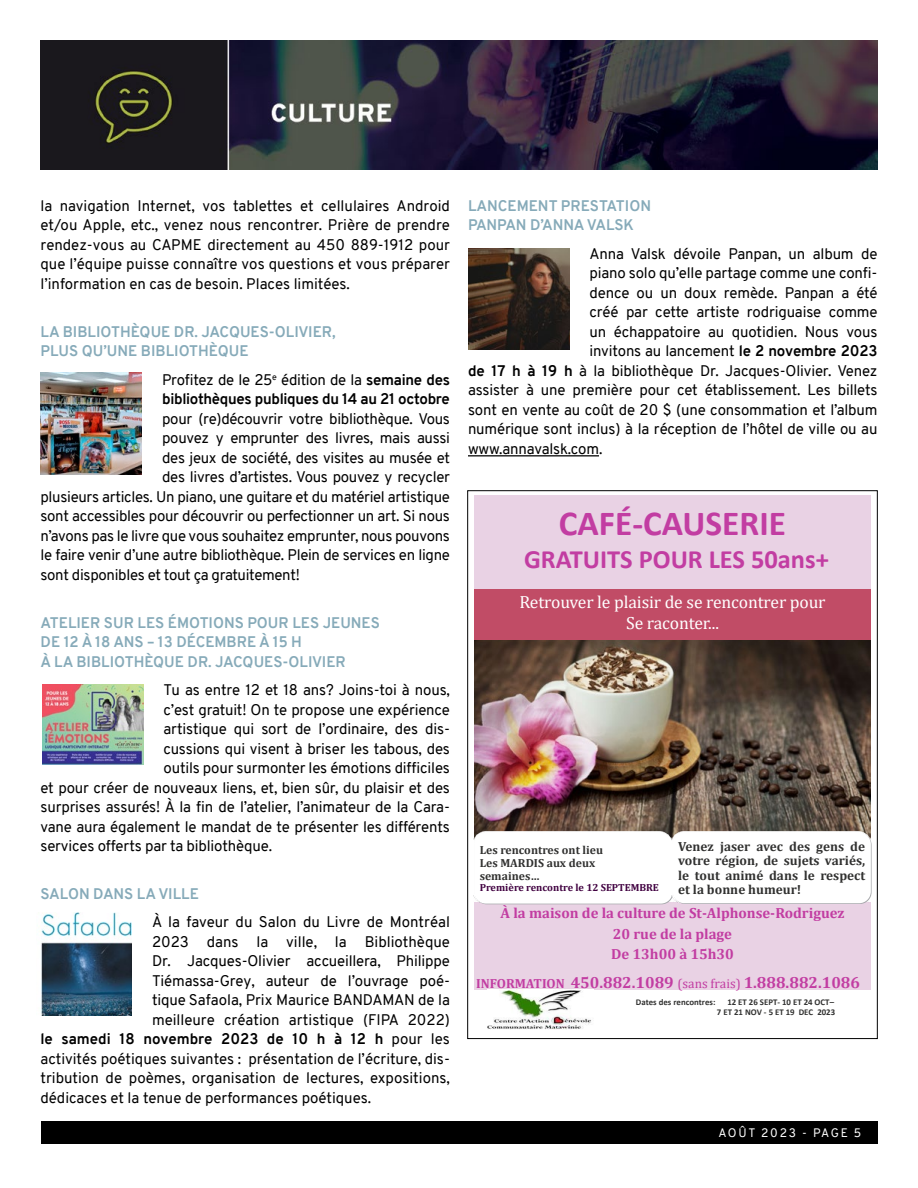
<style>
.page{position:relative;width:918px;height:1188px;background:#fff}
.page>*{position:absolute;margin:0;border:0;box-sizing:border-box;transform-origin:0 0}
.t1{font:700 35.25px "Calibri";color:#c23da2}
.t2{font:700 26.4px "Calibri";color:#c23da2}
.t3{font:17.7px/20.9px "Cambria";letter-spacing:-.01em;color:#fff;text-align:center}
.t4{font:700 16.2px "Cambria";color:#c23da2}
.t5{font:15px/19.5px "Overpass";letter-spacing:-.01em;color:#000;text-align:justify}
.t6{font:700 15px/19.5px "Overpass";color:#86aab9}
.t7{font:700 15px/19.5px "Overpass";letter-spacing:-.02em;color:#000}
.t8{font:700 15px "Overpass";color:#000}
.t9{font:700 14.7px/20.5px "Cambria";color:#c23da2;text-align:center}
.t10{font:700 13.2px/14.5px "Cambria";color:#313130;text-align:justify}
.t11{font:12px "Overpass";letter-spacing:.14em;color:#fff}
.t12{font:700 11.7px/12.9px "Cambria";color:#313130}
.t13{font:700 10.35px "Cambria";color:#400040}
.t14{font:700 8.85px/10.1px "Calibri";color:#313130;text-align:right}
.s1{font-weight:400}
.s2{font-weight:700}
.s3{font-size:13.2px}
.s4{font-weight:400;font-size:13.2px}
</style>
<div class="page">
<div style="left:41px;top:1121px;width:837px;height:23px;background:#000"></div>
<img style="left:41px;top:40px;width:837px;height:129px">
<img style="left:42px;top:685px;width:101px;height:79px">
<img style="left:41px;top:912px;width:91px;height:103px">
<img style="left:468px;top:248px;width:101px;height:101px">
<img style="left:41px;top:373px;width:101px;height:101px">
<div style="left:474px;top:495px;width:397px;height:95px;background:#e9d2e4"></div>
<img style="left:474px;top:640px;width:397px;height:199px">
<div style="left:474px;top:973px;width:397px;height:17px;background:#e9d2e4"></div>
<div style="left:474px;top:944px;width:397px;height:30px;background:#e9d2e4"></div>
<div style="left:474px;top:589px;width:397px;height:51px;background:#c14c66"></div>
<div style="left:474px;top:903px;width:397px;height:62px;background:#e9d2e4"></div>
<div style="left:474px;top:833px;width:199px;height:71px;background:#fff;border-radius:12px"></div>
<div style="left:673px;top:832px;width:198px;height:71px;background:#fff;border-radius:12px"></div>
<img style="left:488px;top:990px;width:103px;height:39px">
<hr style="left:468px;top:455px;width:131px;height:1px;background:#000">
<p class="t5" style="left:40px;top:196px;width:411px">la navigation Internet, vos tablettes et cellulaires Android et/ou Apple, etc., venez nous rencontrer. Prière de prendre rendez-vous au CAPME directement au 450 889-1912 pour que l’équipe puisse connaître vos questions et vous préparer l’information en cas de besoin. Places limitées.</p>
<p class="t6" style="left:41px;top:322px;width:297px">LA BIBLIOTHÈQUE DR. JACQUES-OLIVIER,<br>PLUS QU’UNE BIBLIOTHÈQUE</p>
<p class="t7" style="left:162px;top:370px;width:289px"><span class="s1">Profitez de le 25</span><sup>e</sup> <span class="s1">édition de la</span> semaine des bibliothèques publiques du 14 au 21 octobre</p>
<p class="t5" style="left:162px;top:409px;width:289px">pour (re)découvrir votre bibliothèque. Vous</p>
<p class="t5" style="left:162px;top:428px;width:289px">pouvez y emprunter des livres, mais aussi</p>
<p class="t5" style="left:162px;top:448px;width:289px">des jeux de société, des visites au musée et</p>
<p class="t5" style="left:162px;top:467px;width:289px">des livres d’artistes. Vous pouvez y recycler</p>
<p class="t5" style="left:40px;top:487px;width:411px">plusieurs articles. Un piano, une guitare et du matériel artistique</p>
<p class="t5" style="left:40px;top:506px;width:411px">sont accessibles pour découvrir ou perfectionner un art. Si nous</p>
<p class="t5" style="left:40px;top:526px;width:411px">n’avons pas le livre que vous souhaitez emprunter, nous pouvons</p>
<p class="t5" style="left:40px;top:545px;width:411px">le faire venir d’une autre bibliothèque. Plein de services en ligne</p>
<p class="t5" style="left:40px;top:565px;width:261px">sont disponibles et tout ça gratuitement!</p>
<p class="t6" style="left:41px;top:613px;width:341px">ATELIER SUR LES ÉMOTIONS POUR LES JEUNES<br>DE 12 À 18 ANS – 13 DÉCEMBRE À 15 H<br>À LA BIBLIOTHÈQUE DR. JACQUES-OLIVIER</p>
<p class="t5" style="left:163px;top:680px;width:288px">Tu as entre 12 et 18 ans? Joins-toi à nous,</p>
<p class="t5" style="left:163px;top:700px;width:288px">c’est gratuit! On te propose une expérience</p>
<p class="t5" style="left:163px;top:719px;width:288px">artistique qui sort de l’ordinaire, des dis-</p>
<p class="t5" style="left:163px;top:739px;width:288px">cussions qui visent à briser les tabous, des</p>
<p class="t5" style="left:163px;top:758px;width:288px">outils pour surmonter les émotions difficiles</p>
<p class="t5" style="left:40px;top:778px;width:411px">et pour créer de nouveaux liens, et, bien sûr, du plaisir et des</p>
<p class="t5" style="left:40px;top:797px;width:411px">surprises assurés! À la fin de l’atelier, l’animateur de la Cara-</p>
<p class="t5" style="left:40px;top:817px;width:411px">vane aura également le mandat de te présenter les différents</p>
<p class="t5" style="left:40px;top:836px;width:233px">services offerts par ta bibliothèque.</p>
<p class="t6" style="left:41px;top:884px;width:160px">SALON DANS LA VILLE</p>
<p class="t5" style="left:152px;top:912px;width:299px">À la faveur du Salon du Livre de Montréal</p>
<p class="t5" style="left:152px;top:932px;width:299px">2023 dans la ville, la Bibliothèque</p>
<p class="t5" style="left:152px;top:951px;width:299px">Dr. Jacques-Olivier accueillera, Philippe</p>
<p class="t5" style="left:152px;top:971px;width:299px">Tiémassa-Grey, auteur de l’ouvrage poé-</p>
<p class="t5" style="left:152px;top:990px;width:299px">tique Safaola, Prix Maurice BANDAMAN de la</p>
<p class="t5" style="left:152px;top:1010px;width:300px">meilleure création artistique (FIPA 2022)</p>
<p class="t8" style="left:40px;top:1028px;width:411px">le samedi 18 novembre 2023 de 10 h à 12 h <span class="s1">pour les</span></p>
<p class="t5" style="left:40px;top:1049px;width:411px">activités poétiques suivantes : présentation de l’écriture, dis-</p>
<p class="t5" style="left:40px;top:1068px;width:411px">tribution de poèmes, organisation de lectures, expositions,</p>
<p class="t5" style="left:40px;top:1088px;width:332px">dédicaces et la tenue de performances poétiques.</p>
<p class="t6" style="left:468px;top:196px;width:184px">LANCEMENT PRESTATION<br>PANPAN D’ANNA VALSK</p>
<p class="t5" style="left:590px;top:244px;width:289px">Anna Valsk dévoile Panpan, un album de</p>
<p class="t5" style="left:590px;top:263px;width:289px">piano solo qu’elle partage comme une confi-</p>
<p class="t5" style="left:590px;top:283px;width:289px">dence ou un doux remède. Panpan a été</p>
<p class="t5" style="left:590px;top:302px;width:289px">créé par cette artiste rodriguaise comme</p>
<p class="t5" style="left:590px;top:322px;width:289px">un échappatoire au quotidien. Nous vous</p>
<p class="t5" style="left:590px;top:341px;width:289px">invitons au lancement <span class="s2">le 2 novembre 2023</span></p>
<p class="t5" style="left:468px;top:361px;width:411px"><span class="s2">de 17 h à 19 h</span> à la bibliothèque Dr. Jacques-Olivier. Venez</p>
<p class="t5" style="left:468px;top:380px;width:411px">assister à une première pour cet établissement. Les billets</p>
<p class="t5" style="left:468px;top:400px;width:411px">sont en vente au coût de 20 $ (une consommation et l’album</p>
<p class="t5" style="left:468px;top:419px;width:411px">numérique sont inclus) à la réception de l’hôtel de ville ou au</p>
<p class="t5" style="left:468px;top:439px;width:136px">www.annavalsk.com.</p>
<h1 class="t1" style="left:559px;top:499px;width:229px">CAFÉ-CAUSERIE</h1>
<h2 class="t2" style="left:524px;top:540px;width:306px">GRATUITS POUR LES 50ans+</h2>
<p class="t3" style="left:520px;top:592px;width:307px">Retrouver le plaisir de se rencontrer pour<br>Se raconter...</p>
<p class="t12" style="left:480px;top:843px;width:125px">Les rencontres ont lieu<br>Les MARDIS aux deux semaines…</p>
<p class="t13" style="left:480px;top:880px;width:181px">Première rencontre le 12 SEPTEMBRE</p>
<p class="t10" style="left:678px;top:838px;width:189px">Venez jaser avec des gens de votre région, de sujets variés, le tout animé dans le respect et la bonne humeur!</p>
<p class="t9" style="left:501px;top:902px;width:345px">À la maison de la culture de St-Alphonse-Rodriguez<br>20 rue de la plage<br>De 13h00 à 15h30</p>
<p class="t4" style="left:476px;top:971px;width:385px"><span class="s3">INFORMATION</span> 450.882.1089 <span class="s4">(sans frais)</span> 1.888.882.1086</p>
<p class="t14" style="left:636px;top:997px;width:81px">Dates des rencontres:</p>
<p class="t14" style="left:717px;top:997px;width:120px">12 ET 26 SEPT- 10 ET 24 OCT–<br>7 ET 21 NOV - 5 ET 19 DEC 2023</p>
<p class="t11" style="left:718px;top:1124px;width:144px">AOÛT 2023 - PAGE 5</p>
</div>
